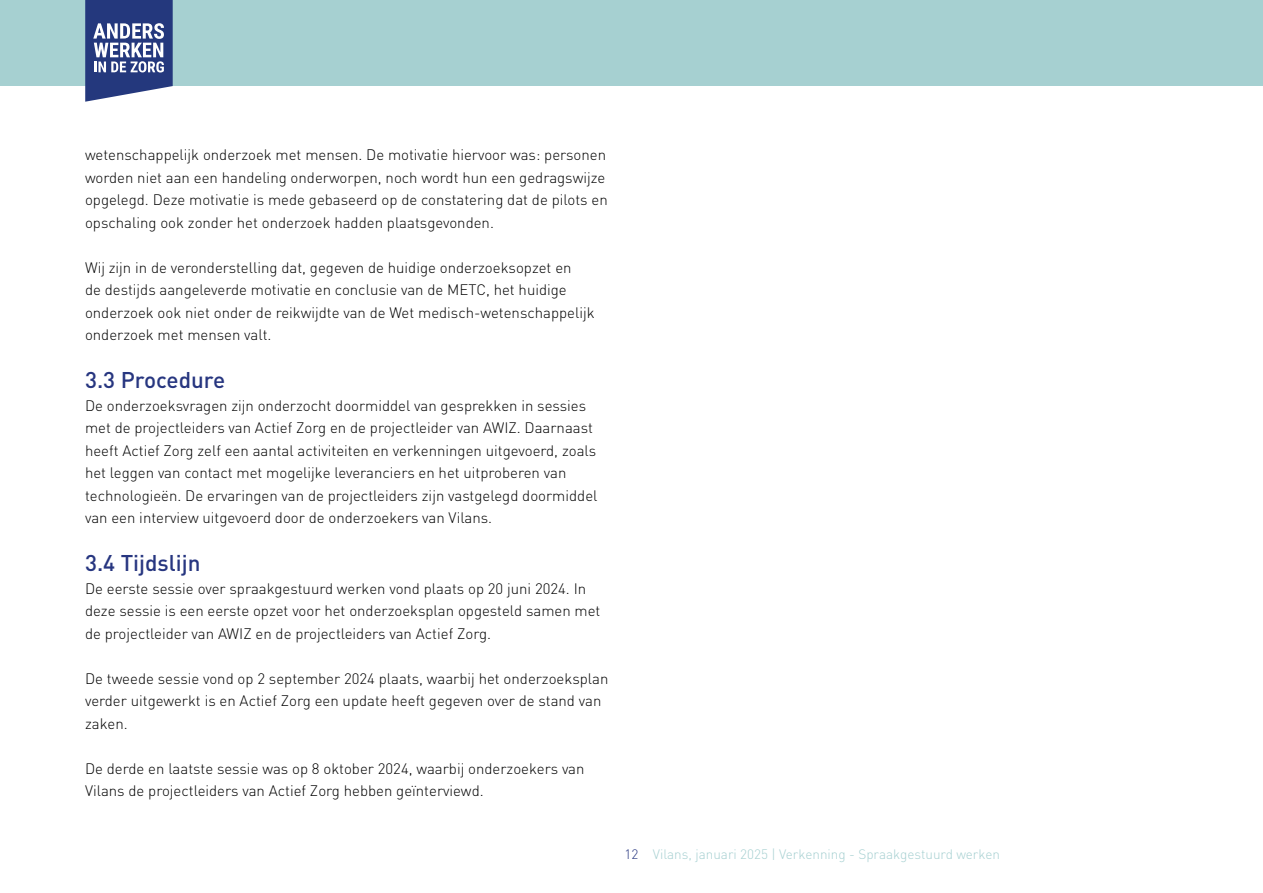
<style>
.page{position:relative;width:1263px;height:893px;background:#fff}
.page>*{position:absolute;margin:0;border:0;box-sizing:border-box;transform-origin:0 0}
.t1{font:500 22.5px "DIN Pro";color:#273680}
.t2{font:300 15px/22.5px "DIN Pro";color:#000}
.t3{font:300 13.5px "DIN Pro";color:#a6d0d1}
.t4{font:300 13.5px "DIN Pro";color:#273680}
</style>
<div class="page">
<div style="left:0;top:0;width:1263px;height:86px;background:#a6d0d1"></div>
<svg style="left:85px;top:0;width:88px;height:102px;background:#5c6b9e"></svg>
<p class="t2" style="left:85px;top:143px;width:524px">wetenschappelijk onderzoek met mensen. De motivatie hiervoor was: personen worden niet aan een handeling onderworpen, noch wordt hun een gedragswijze opgelegd. Deze motivatie is mede gebaseerd op de constatering dat de pilots en opschaling ook zonder het onderzoek hadden plaatsgevonden.</p>
<p class="t2" style="left:85px;top:255px;width:511px">Wij zijn in de veronderstelling dat, gegeven de huidige onderzoeksopzet en<br>de destijds aangeleverde motivatie en conclusie van de METC, het huidige onderzoek ook niet onder de reikwijdte van de Wet medisch-wetenschappelijk onderzoek met mensen valt.</p>
<h3 class="t1" style="left:85px;top:365px;width:142px">3.3 Procedure</h3>
<p class="t2" style="left:85px;top:393px;width:514px">De onderzoeksvragen zijn onderzocht doormiddel van gesprekken in sessies met de projectleiders van Actief Zorg en de projectleider van AWIZ. Daarnaast heeft Actief Zorg zelf een aantal activiteiten en verkenningen uitgevoerd, zoals het leggen van contact met mogelijke leveranciers en het uitproberen van technologieën. De ervaringen van de projectleiders zijn vastgelegd doormiddel van een interview uitgevoerd door de onderzoekers van Vilans.</p>
<h3 class="t1" style="left:85px;top:548px;width:117px">3.4 Tijdslijn</h3>
<p class="t2" style="left:85px;top:576px;width:517px">De eerste sessie over spraakgestuurd werken vond plaats op 20 juni 2024. In deze sessie is een eerste opzet voor het onderzoeksplan opgesteld samen met de projectleider van AWIZ en de projectleiders van Actief Zorg.</p>
<p class="t2" style="left:85px;top:666px;width:525px">De tweede sessie vond op 2 september 2024 plaats, waarbij het onderzoeksplan verder uitgewerkt is en Actief Zorg een update heeft gegeven over de stand van zaken.</p>
<p class="t2" style="left:85px;top:756px;width:501px">De derde en laatste sessie was op 8 oktober 2024, waarbij onderzoekers van<br>Vilans de projectleiders van Actief Zorg hebben geïnterviewd.</p>
<p class="t4" style="left:624px;top:845px;width:15px">12</p>
<p class="t3" style="left:653px;top:845px;width:349px">Vilans, januari 2025 | Verkenning - Spraakgestuurd werken</p>
</div>
